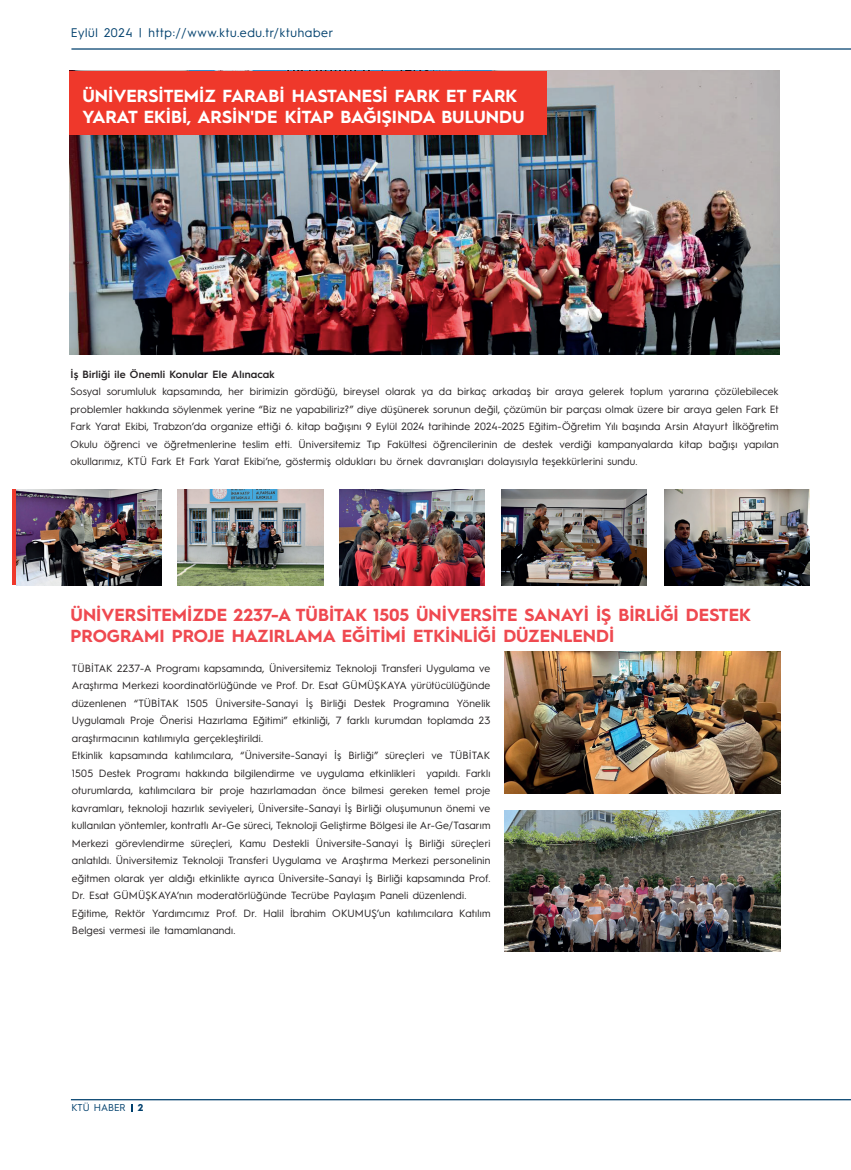
<style>
.page{position:relative;width:851px;height:1170px;background:#fff}
.page>*{position:absolute;margin:0;border:0;box-sizing:border-box;transform-origin:0 0}
.t1{font:700 17.5px/21px "Hurme Geometric Sans 1";color:#ef4950}
.t2{font:700 17.5px/21px "Hurme Geometric Sans 1";color:#fff}
.t3{font:12.5px "Hurme Geometric Sans 1";letter-spacing:.05em;color:#00406d}
.t4{font:10.5px/17.5px "Hurme Geometric Sans 1";letter-spacing:.015em;color:#231f20;text-align:justify}
.t5{font:600 10.5px "Hurme Geometric Sans 1";letter-spacing:.02em;color:#231f20}
.t6{font:10px "Hurme Geometric Sans 1";color:#00406d}
.s1{font-weight:700}
</style>
<div class="page">
<hr style="left:71px;top:48px;width:779px;height:2px;background:#00406d">
<hr style="left:71px;top:1098px;width:779px;height:2px;background:#00406d">
<img style="left:70px;top:71px;width:709px;height:283px">
<div style="left:69px;top:71px;width:477px;height:64px;background:#ef382b"></div>
<hr style="left:12px;top:489px;width:4px;height:96px;background:#ef382b">
<img style="left:16px;top:489px;width:145px;height:96px">
<img style="left:178px;top:489px;width:145px;height:96px">
<img style="left:339px;top:489px;width:146px;height:96px">
<img style="left:501px;top:489px;width:145px;height:96px">
<img style="left:505px;top:651px;width:275px;height:142px">
<img style="left:505px;top:810px;width:275px;height:141px">
<img style="left:664px;top:489px;width:145px;height:96px">
<p class="t3" style="left:71px;top:24px;width:264px">Eylül 2024 | http://www.ktu.edu.tr/ktuhaber</p>
<h1 class="t2" style="left:82px;top:84px;width:443px">ÜNİVERSİTEMİZ FARABİ HASTANESİ FARK ET FARK<br>YARAT EKİBİ, ARSİN'DE KİTAP BAĞIŞINDA BULUNDU</h1>
<p class="t5" style="left:70px;top:367px;width:206px">İş Birliği ile Önemli Konular Ele Alınacak</p>
<p class="t4" style="left:70px;top:382px;width:709px">Sosyal sorumluluk kapsamında, her birimizin gördüğü, bireysel olarak ya da birkaç arkadaş bir araya gelerek toplum yararına çözülebilecek problemler hakkında söylenmek yerine “Biz ne yapabiliriz?” diye düşünerek sorunun değil, çözümün bir parçası olmak üzere bir araya gelen Fark Et Fark Yarat Ekibi, Trabzon’da organize ettiği 6. kitap bağışını 9 Eylül 2024 tarihinde 2024-2025 Eğitim-Öğretim Yılı başında Arsin Atayurt İlköğretim Okulu öğrenci ve öğretmenlerine teslim etti. Üniversitemiz Tıp Fakültesi öğrencilerinin de destek verdiği kampanyalarda kitap bağışı yapılan okullarımız, KTÜ Fark Et Fark Yarat Ekibi’ne, göstermiş oldukları bu örnek davranışları dolayısıyla teşekkürlerini sundu.</p>
<h1 class="t1" style="left:70px;top:603px;width:681px">ÜNİVERSİTEMİZDE 2237-A TÜBİTAK 1505 ÜNİVERSİTE SANAYİ İŞ BİRLİĞİ DESTEK<br>PROGRAMI PROJE HAZIRLAMA EĞİTİMİ ETKİNLİĞİ DÜZENLENDİ</h1>
<p class="t4" style="left:72px;top:658px;width:420px;text-align:left">TÜBİTAK 2237-A Programı kapsamında, Üniversitemiz Teknoloji Transferi Uygulama ve Araştırma Merkezi koordinatörlüğünde ve Prof. Dr. Esat GÜMÜŞKAYA yürütücülüğünde düzenlenen “TÜBİTAK 1505 Üniversite-Sanayi İş Birliği Destek Programına Yönelik Uygulamalı Proje Önerisi Hazırlama Eğitimi” etkinliği, 7 farklı kurumdan toplamda 23 araştırmacının katılımıyla gerçekleştirildi.<br>Etkinlik kapsamında katılımcılara, “Üniversite-Sanayi İş Birliği” süreçleri ve TÜBİTAK 1505 Destek Programı hakkında bilgilendirme ve uygulama etkinlikleri yapıldı. Farklı oturumlarda, katılımcılara bir proje hazırlamadan önce bilmesi gereken temel proje kavramları, teknoloji hazırlık seviyeleri, Üniversite-Sanayi İş Birliği oluşumunun önemi ve kullanılan yöntemler, kontratlı Ar-Ge süreci, Teknoloji Geliştirme Bölgesi ile Ar-Ge/Tasarım Merkezi görevlendirme süreçleri, Kamu Destekli Üniversite-Sanayi İş Birliği süreçleri anlatıldı. Üniversitemiz Teknoloji Transferi Uygulama ve Araştırma Merkezi personelinin eğitmen olarak yer aldığı etkinlikte ayrıca Üniversite-Sanayi İş Birliği kapsamında Prof.<br>Dr. Esat GÜMÜŞKAYA’nın moderatörlüğünde Tecrübe Paylaşım Paneli düzenlendi.<br>Eğitime, Rektör Yardımcımız Prof. Dr. Halil İbrahim OKUMUŞ’un katılımcılara Katılım Belgesi vermesi ile tamamlanandı.</p>
<p class="t6" style="left:72px;top:1100px;width:73px">KTÜ HABER <span class="s1">2</span></p>
</div>
